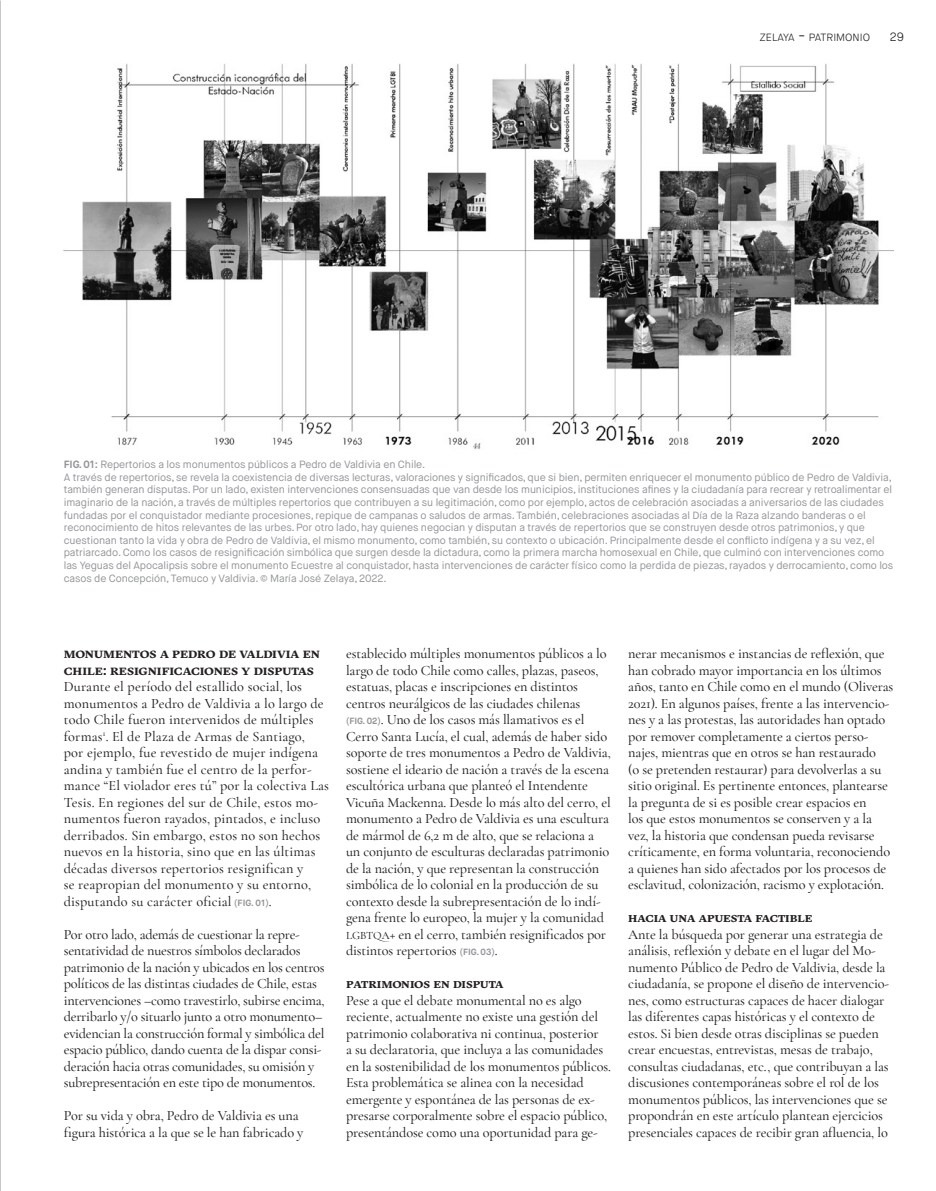
<style>
.page{position:relative;width:936px;height:1191px;background:#fff}
.page>*{position:absolute;margin:0;border:0;box-sizing:border-box;transform-origin:0 0}
._04_-_TEXTO_GENERAL{font:500 14.25px/16.5px "Cormorant Garamond";letter-spacing:-.01em;color:#231f20}
._04_-_TEXTO_GENERAL-2{font:500 14.25px/16.5px "Cormorant Garamond";letter-spacing:.01em;color:#231f20}
._04_-_TEXTO_GENERAL-3{font:700 14.25px/16.5px "GT Sectra";color:#231f20}
._04_-_TEXTO_GENERAL-4{font:700 13.5px "GT Sectra";color:#231f20}
.t1{font:300 12px "Maison Neue";color:#231f20}
._05_-_PIE_DE_FOTO{font:10.5px/12.6px "Maison Neue";letter-spacing:-.01em;color:#939598}
.t2{font:300 10.5px "Maison Neue";color:#231f20}
.s1{font-size:15px}
.s2{font-weight:700}
.s3{font-family:"Maison Neue";font-weight:700;font-size:9px;color:#939598}
.s4{font-size:11.25px}
</style>
<div class="page">
<img style="left:64px;top:64px;width:829px;height:385px">
<p class="t2" style="left:759px;top:31px;width:112px">ZELAYA <span class="s1">-</span> PATRIMONIO</p>
<p class="t1" style="left:889px;top:29px;width:16px">29</p>
<p class="_05_-_PIE_DE_FOTO" style="left:64px;top:458px;width:363px"><span class="s2">FIG</span><span class="s2">.</span> <span class="s2">01:</span> Repertorios a los monumentos públicos a Pedro de Valdivia en Chile.</p>
<p class="_05_-_PIE_DE_FOTO" style="left:64px;top:471px;width:830px">A través de repertorios, se revela la coexistencia de diversas lecturas, valoraciones y significados, que si bien, permiten enriquecer el monumento público de Pedro de Valdivia, también generan disputas. Por un lado, existen intervenciones consensuadas que van desde los municipios, instituciones afines y la ciudadanía para recrear y retroalimentar el imaginario de la nación, a través de múltiples repertorios que contribuyen a su legitimación, como por ejemplo, actos de celebración asociadas a aniversarios de las ciudades fundadas por el conquistador mediante procesiones, repique de campanas o saludos de armas. También, celebraciones asociadas al Día de la Raza alzando banderas o el reconocimiento de hitos relevantes de las urbes. Por otro lado, hay quienes negocian y disputan a través de repertorios que se construyen desde otros patrimonios, y que cuestionan tanto la vida y obra de Pedro de Valdivia, el mismo monumento, como también, su contexto o ubicación. Principalmente desde el conflicto indígena y a su vez, el patriarcado. Como los casos de resignificación simbólica que surgen desde la dictadura, como la primera marcha homosexual en Chile, que culminó con intervenciones como las Yeguas del Apocalipsis sobre el monumento Ecuestre al conquistador, hasta intervenciones de carácter físico como la perdida de piezas, rayados y derrocamiento, como los casos de Concepción, Temuco y Valdivia. © María José Zelaya, 2022.</p>
<p class="_04_-_TEXTO_GENERAL-3" style="left:64px;top:644px;width:258px">monumentos a pedro de valdivia en chile: resignificaciones y disputas</p>
<p class="_04_-_TEXTO_GENERAL-2" style="left:64px;top:678px;width:267px">Durante el período del estallido social, los monumentos a Pedro de Valdivia a lo largo de todo Chile fueron intervenidos de múltiples formas<sup>1</sup>. El de Plaza de Armas de Santiago,<br>por ejemplo, fue revestido de mujer indígena andina y también fue el centro de la perfor&shy;mance “El violador eres tú” por la colectiva Las Tesis. En regiones del sur de Chile, estos mo&shy;numentos fueron rayados, pintados, e incluso derribados. Sin embargo, estos no son hechos nuevos en la historia, sino que en las últimas décadas diversos repertorios resignifican y<br>se reapropian del monumento y su entorno, disputando su carácter oficial <span class="s3">(FIG. 01)</span>.</p>
<p class="_04_-_TEXTO_GENERAL" style="left:64px;top:925px;width:262px">Por otro lado, además de cuestionar la repre&shy;sentatividad de nuestros símbolos declarados patrimonio de la nación y ubicados en los centros políticos de las distintas ciudades de Chile, estas intervenciones –como travestirlo, subirse encima, derribarlo y/o situarlo junto a otro monumento– evidencian la construcción formal y simbólica del espacio público, dando cuenta de la dispar consi&shy;deración hacia otras comunidades, su omisión y subrepresentación en este tipo de monumentos.</p>
<p class="_04_-_TEXTO_GENERAL" style="left:64px;top:1107px;width:241px">Por su vida y obra, Pedro de Valdivia es una figura histórica a la que se le han fabricado y</p>
<p class="_04_-_TEXTO_GENERAL" style="left:346px;top:645px;width:266px">establecido múltiples monumentos públicos a lo largo de todo Chile como calles, plazas, paseos, estatuas, placas e inscripciones en distintos centros neurálgicos de las ciudades chilenas<br><span class="s3">(FIG. 02)</span>. Uno de los casos más llamativos es el Cerro Santa Lucía, el cual, además de haber sido soporte de tres monumentos a Pedro de Valdivia, sostiene el ideario de nación a través de la escena escultórica urbana que planteó el Intendente Vicuña Mackenna. Desde lo más alto del cerro, el monumento a Pedro de Valdivia es una escultura de mármol de 6,2 m de alto, que se relaciona a un conjunto de esculturas declaradas patrimonio de la nación, y que representan la construcción simbólica de lo colonial en la producción de su contexto desde la subrepresentación de lo indí&shy;gena frente lo europeo, la mujer y la comunidad <span class="s4">LGBTQA</span>+ en el cerro, también resignificados por distintos repertorios <span class="s3">(FIG. 03)</span>.</p>
<p class="_04_-_TEXTO_GENERAL-4" style="left:346px;top:974px;width:159px">patrimonios en disputa</p>
<p class="_04_-_TEXTO_GENERAL" style="left:346px;top:991px;width:266px">Pese a que el debate monumental no es algo reciente, actualmente no existe una gestión del patrimonio colaborativa ni continua, posterior<br>a su declaratoria, que incluya a las comunidades en la sostenibilidad de los monumentos públicos.<br>Esta problemática se alinea con la necesidad emergente y espontánea de las personas de ex&shy;presarse corporalmente sobre el espacio público, presentándose como una oportunidad para ge-</p>
<p class="_04_-_TEXTO_GENERAL" style="left:628px;top:645px;width:267px">nerar mecanismos e instancias de reflexión, que han cobrado mayor importancia en los últimos años, tanto en Chile como en el mundo (Oliveras 2021). En algunos países, frente a las intervencio&shy;nes y a las protestas, las autoridades han optado por remover completamente a ciertos perso&shy;najes, mientras que en otros se han restaurado<br>(o se pretenden restaurar) para devolverlas a su sitio original. Es pertinente entonces, plantearse la pregunta de si es posible crear espacios en<br>los que estos monumentos se conserven y a la vez, la historia que condensan pueda revisarse críticamente, en forma voluntaria, reconociendo a quienes han sido afectados por los procesos de esclavitud, colonización, racismo y explotación.</p>
<p class="_04_-_TEXTO_GENERAL-4" style="left:628px;top:908px;width:186px">hacia una apuesta factible</p>
<p class="_04_-_TEXTO_GENERAL" style="left:628px;top:925px;width:262px">Ante la búsqueda por generar una estrategia de análisis, reflexión y debate en el lugar del Mo&shy;numento Público de Pedro de Valdivia, desde la ciudadanía, se propone el diseño de intervencio&shy;nes, como estructuras capaces de hacer dialogar las diferentes capas históricas y el contexto de estos. Si bien desde otras disciplinas se pueden crear encuestas, entrevistas, mesas de trabajo, consultas ciudadanas, etc., que contribuyan a las discusiones contemporáneas sobre el rol de los monumentos públicos, las intervenciones que se propondrán en este artículo plantean ejercicios presenciales capaces de recibir gran afluencia, lo</p>
</div>
